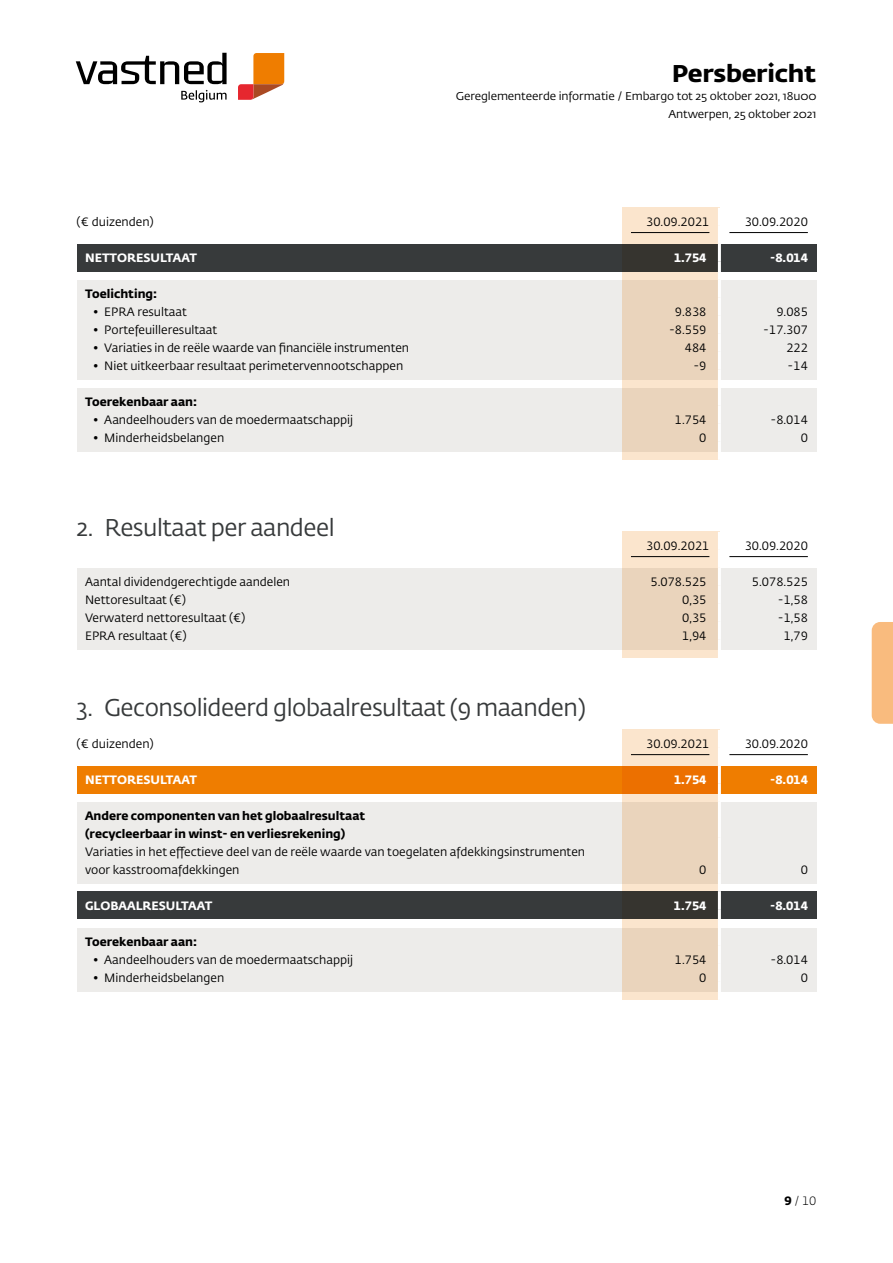
<style>
.page{position:relative;width:893px;height:1263px;background:#fff}
.page>*{position:absolute;margin:0;border:0;box-sizing:border-box;transform-origin:0 0}
.t1{font:24px "Fedra Sans Std";letter-spacing:-.02em;color:#373a3b}
.t2{font:700 24px "Fedra Sans Std";letter-spacing:-.01em;color:#000;scale:1.05 1}
.t3{font:12px/18px "Fedra Sans Std";color:#000}
.t4{font:700 12px/18px "Fedra Sans Std";color:#000}
.t5{font:700 12px "Fedra Sans Std";color:#fff}
.t6{font:300 12px "Fedra Sans Std";color:#000}
.t7{font:11.25px/18px "Fedra Sans Std";letter-spacing:-.01em;color:#000;text-align:right;scale:1.05 1}
.s1{font-weight:700}
</style>
<div class="page">
<div style="left:77px;top:568px;width:739px;height:81px;background:#edecea"></div>
<div style="left:77px;top:280px;width:739px;height:99px;background:#edecea"></div>
<div style="left:77px;top:802px;width:739px;height:81px;background:#edecea"></div>
<div style="left:77px;top:388px;width:739px;height:63px;background:#edecea"></div>
<div style="left:77px;top:928px;width:739px;height:63px;background:#edecea"></div>
<div style="left:77px;top:244px;width:739px;height:27px;background:#373a3b"></div>
<div style="left:77px;top:766px;width:739px;height:27px;background:#ef7d00"></div>
<div style="left:77px;top:891px;width:739px;height:28px;background:#373a3b"></div>
<svg style="left:622px;top:208px;width:96px;height:252px;fill:#ead4bc"></svg>
<svg style="left:622px;top:730px;width:96px;height:270px;fill:#ead4bc"></svg>
<div style="left:622px;top:532px;width:98px;height:126px;background:linear-gradient(to right,#f0dac2,#f0dac2)"></div>
<hr style="left:718px;top:244px;width:3px;height:18px;background:#fff">
<hr style="left:718px;top:262px;width:3px;height:18px;background:#fff">
<hr style="left:718px;top:280px;width:3px;height:18px;background:#fff">
<hr style="left:718px;top:298px;width:3px;height:18px;background:#fff">
<hr style="left:718px;top:316px;width:3px;height:18px;background:#fff">
<hr style="left:718px;top:334px;width:3px;height:18px;background:#fff">
<hr style="left:718px;top:352px;width:3px;height:18px;background:#fff">
<hr style="left:718px;top:370px;width:3px;height:36px;background:#fff">
<hr style="left:718px;top:406px;width:3px;height:18px;background:#fff">
<hr style="left:718px;top:424px;width:3px;height:18px;background:#fff">
<hr style="left:718px;top:442px;width:3px;height:18px;background:#fff">
<hr style="left:631px;top:232px;width:78px;height:1px;background:#000">
<hr style="left:729px;top:232px;width:79px;height:1px;background:#000">
<hr style="left:718px;top:766px;width:3px;height:18px;background:#fff">
<hr style="left:718px;top:784px;width:3px;height:18px;background:#fff">
<hr style="left:718px;top:802px;width:3px;height:36px;background:#fff">
<hr style="left:718px;top:838px;width:3px;height:36px;background:#fff">
<hr style="left:718px;top:874px;width:3px;height:18px;background:#fff">
<hr style="left:718px;top:892px;width:3px;height:18px;background:#fff">
<hr style="left:718px;top:910px;width:3px;height:36px;background:#fff">
<hr style="left:718px;top:946px;width:3px;height:18px;background:#fff">
<hr style="left:718px;top:964px;width:3px;height:18px;background:#fff">
<hr style="left:718px;top:982px;width:3px;height:18px;background:#fff">
<hr style="left:631px;top:754px;width:78px;height:1px;background:#000">
<hr style="left:729px;top:754px;width:79px;height:1px;background:#000">
<hr style="left:718px;top:532px;width:3px;height:18px;background:#fff">
<hr style="left:718px;top:550px;width:3px;height:18px;background:#fff">
<hr style="left:718px;top:568px;width:3px;height:18px;background:#fff">
<hr style="left:718px;top:586px;width:3px;height:18px;background:#fff">
<hr style="left:718px;top:604px;width:3px;height:18px;background:#fff">
<hr style="left:718px;top:622px;width:3px;height:18px;background:#fff">
<hr style="left:718px;top:640px;width:3px;height:27px;background:#fff">
<hr style="left:631px;top:556px;width:78px;height:1px;background:#000">
<hr style="left:729px;top:556px;width:79px;height:1px;background:#000">
<svg style="left:181px;top:90px;width:46px;height:12px"></svg>
<svg style="left:76px;top:53px;width:151px;height:31px"></svg>
<svg style="left:238px;top:53px;width:46px;height:47px"></svg>
<div style="left:872px;top:622px;width:21px;height:102px;background:#f9bb7e"></div>
<h1 class="t2" style="left:672px;top:58px;width:139px">Persbericht</h1>
<p class="t7" style="left:456px;top:87px;width:345px">Gereglementeerde informatie / Embargo tot 25 oktober 2021, 18u00<br>Antwerpen, 25 oktober 2021</p>
<p class="t3" style="left:77px;top:213px;width:79px">(€ duizenden)</p>
<p class="t3" style="left:646px;top:213px;width:65px">30.09.2021</p>
<p class="t3" style="left:745px;top:213px;width:65px">30.09.2020</p>
<p class="t5" style="left:85px;top:250px;width:114px">NETTORESULTAAT</p>
<p class="t5" style="left:674px;top:250px;width:34px">1.754</p>
<p class="t5" style="left:770px;top:250px;width:39px">-8.014</p>
<p class="t4" style="left:85px;top:284px;width:74px">Toelichting:</p>
<p class="t3" style="left:94px;top:303px;width:95px">• EPRA resultaat</p>
<p class="t3" style="left:675px;top:303px;width:33px">9.838</p>
<p class="t3" style="left:776px;top:303px;width:33px">9.085</p>
<p class="t3" style="left:94px;top:321px;width:125px">• Portefeuilleresultaat</p>
<p class="t3" style="left:669px;top:321px;width:39px">-8.559</p>
<p class="t3" style="left:763px;top:321px;width:46px">-17.307</p>
<p class="t3" style="left:94px;top:339px;width:317px">• Variaties in de reële waarde van financiële instrumenten</p>
<p class="t3" style="left:685px;top:339px;width:23px">484</p>
<p class="t3" style="left:786px;top:339px;width:23px">222</p>
<p class="t3" style="left:94px;top:357px;width:311px">• Niet uitkeerbaar resultaat perimetervennootschappen</p>
<p class="t3" style="left:693px;top:357px;width:15px">-9</p>
<p class="t3" style="left:788px;top:357px;width:22px">-14</p>
<p class="t4" style="left:85px;top:392px;width:113px">Toerekenbaar aan:</p>
<p class="t3" style="left:94px;top:411px;width:261px">• Aandeelhouders van de moedermaatschappij</p>
<p class="t3" style="left:675px;top:411px;width:33px">1.754</p>
<p class="t3" style="left:770px;top:411px;width:39px">-8.014</p>
<p class="t3" style="left:94px;top:429px;width:132px">• Minderheidsbelangen</p>
<p class="t3" style="left:699px;top:429px;width:9px">0</p>
<p class="t3" style="left:801px;top:429px;width:9px">0</p>
<h1 class="t1" style="left:77px;top:513px;width:260px">2. Resultaat per aandeel</h1>
<p class="t3" style="left:646px;top:537px;width:65px">30.09.2021</p>
<p class="t3" style="left:745px;top:537px;width:65px">30.09.2020</p>
<p class="t3" style="left:85px;top:573px;width:207px">Aantal dividendgerechtigde aandelen</p>
<p class="t3" style="left:650px;top:573px;width:57px">5.078.525</p>
<p class="t3" style="left:752px;top:573px;width:57px">5.078.525</p>
<p class="t3" style="left:85px;top:591px;width:103px">Nettoresultaat (€)</p>
<p class="t3" style="left:682px;top:591px;width:26px">0,35</p>
<p class="t3" style="left:778px;top:591px;width:32px">-1,58</p>
<p class="t3" style="left:85px;top:609px;width:162px">Verwaterd nettoresultaat (€)</p>
<p class="t3" style="left:682px;top:609px;width:26px">0,35</p>
<p class="t3" style="left:778px;top:609px;width:32px">-1,58</p>
<p class="t3" style="left:85px;top:627px;width:103px">EPRA resultaat (€)</p>
<p class="t3" style="left:682px;top:627px;width:26px">1,94</p>
<p class="t3" style="left:784px;top:627px;width:26px">1,79</p>
<h1 class="t1" style="left:77px;top:693px;width:511px">3. Geconsolideerd globaalresultaat (9 maanden)</h1>
<p class="t3" style="left:77px;top:735px;width:79px">(€ duizenden)</p>
<p class="t3" style="left:646px;top:735px;width:65px">30.09.2021</p>
<p class="t3" style="left:745px;top:735px;width:65px">30.09.2020</p>
<p class="t5" style="left:85px;top:772px;width:114px">NETTORESULTAAT</p>
<p class="t5" style="left:674px;top:772px;width:34px">1.754</p>
<p class="t5" style="left:770px;top:772px;width:39px">-8.014</p>
<p class="t4" style="left:85px;top:806px;width:282px">Andere componenten van het globaalresultaat (recycleerbaar in winst- en verliesrekening)</p>
<p class="t3" style="left:85px;top:843px;width:502px">Variaties in het effectieve deel van de reële waarde van toegelaten afdekkingsinstrumenten voor kasstroomafdekkingen</p>
<p class="t3" style="left:699px;top:861px;width:9px">0</p>
<p class="t3" style="left:801px;top:861px;width:9px">0</p>
<p class="t5" style="left:85px;top:898px;width:129px">GLOBAALRESULTAAT</p>
<p class="t5" style="left:674px;top:898px;width:34px">1.754</p>
<p class="t5" style="left:770px;top:898px;width:39px">-8.014</p>
<p class="t4" style="left:85px;top:932px;width:113px">Toerekenbaar aan:</p>
<p class="t3" style="left:94px;top:951px;width:261px">• Aandeelhouders van de moedermaatschappij</p>
<p class="t3" style="left:675px;top:951px;width:33px">1.754</p>
<p class="t3" style="left:770px;top:951px;width:39px">-8.014</p>
<p class="t3" style="left:94px;top:969px;width:132px">• Minderheidsbelangen</p>
<p class="t3" style="left:699px;top:969px;width:9px">0</p>
<p class="t3" style="left:801px;top:969px;width:9px">0</p>
<p class="t6" style="left:784px;top:1193px;width:33px"><span class="s1">9</span> / 10</p>
</div>
